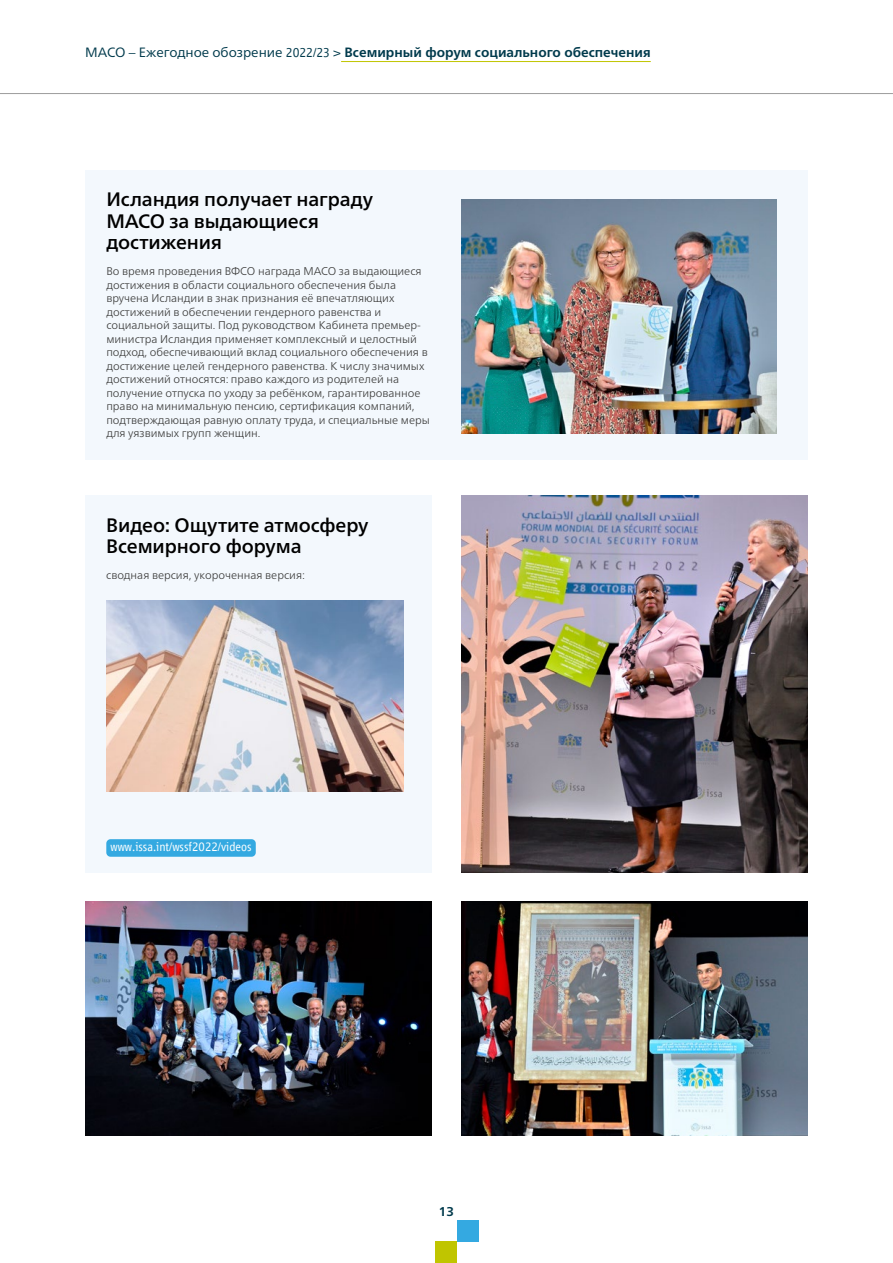
<style>
.page{position:relative;width:893px;height:1263px;background:#fff}
.page>*{position:absolute;margin:0;border:0;box-sizing:border-box;transform-origin:0 0}
.Box_Titre_1{font:500 19.5px/21.5px "Frutiger Neue LTCYR";letter-spacing:-.005em;color:#000}
.t1{font:700 13.5px "Frutiger Neue LTCYR";color:#003a4c}
.Internet{font:300 12.75px "Vialog LT Com";color:#fff}
.t2{font:700 12.75px "Frutiger Neue LTCYR";color:#003a4c}
.Box_Body{font:300 11.25px/13.5px "Frutiger Neue LTCYR";color:#3a3a39}
.s1{font-weight:400}
.s2{font-family:"Vialog LT Com";font-weight:300}
</style>
<div class="page">
<div style="left:85px;top:170px;width:723px;height:289px;background:#f3f8fd"></div>
<img style="left:461px;top:200px;width:315px;height:233px">
<img style="left:461px;top:495px;width:347px;height:377px">
<img style="left:461px;top:901px;width:347px;height:234px">
<img style="left:85px;top:901px;width:347px;height:234px">
<div style="left:85px;top:495px;width:347px;height:377px;background:#f3f8fd"></div>
<div style="left:106px;top:839px;width:150px;height:18px;background:#34a9e1;border-radius:4px"></div>
<img style="left:106px;top:600px;width:298px;height:191px">
<hr style="left:341px;top:61px;width:310px;height:1px;background:#c0c500">
<div style="left:436px;top:1242px;width:21px;height:21px;background:#c0c500"></div>
<div style="left:457px;top:1220px;width:21px;height:22px;background:#34a9e1"></div>
<hr style="left:0;top:93px;width:893px;height:1px;background:#9c9c9d">
<p class="t1" style="left:85px;top:44px;width:567px"><span class="s1">MACO – Ежегодное обозрение</span> <span class="s2">2022/23</span> <span class="s1">&gt;</span> Всемирный форум социального обеспечения</p>
<p class="Box_Titre_1" style="left:106px;top:189px;width:268px">Исландия получает награду<br>МАСО за выдающиеся достижения</p>
<p class="Box_Body" style="left:106px;top:265px;width:325px">Во время проведения ВФСО награда МАСО за выдающиеся достижения в области социального обеспечения была вручена Исландии в знак признания её впечатляющих достижений в обеспечении гендерного равенства и социальной защиты. Под руководством Кабинета премьер&shy;министра Исландия применяет комплексный и целостный подход, обеспечивающий вклад социального обеспечения в достижение целей гендерного равенства. К числу значимых достижений относятся: право каждого из родителей на получение отпуска по уходу за ребёнком, гарантированное право на минимальную пенсию, сертификация компаний, подтверждающая равную оплату труда, и специальные меры для уязвимых групп женщин.</p>
<p class="Box_Titre_1" style="left:106px;top:514px;width:264px">Видео: Ощутите атмосферу<br>Всемирного форума</p>
<p class="Box_Body" style="left:106px;top:568px;width:200px">сводная версия, укороченная версия:</p>
<p class="Internet" style="left:111px;top:840px;width:142px">www.issa.int/wssf2022/videos</p>
<p class="t2" style="left:439px;top:1204px;width:17px">13</p>
</div>
